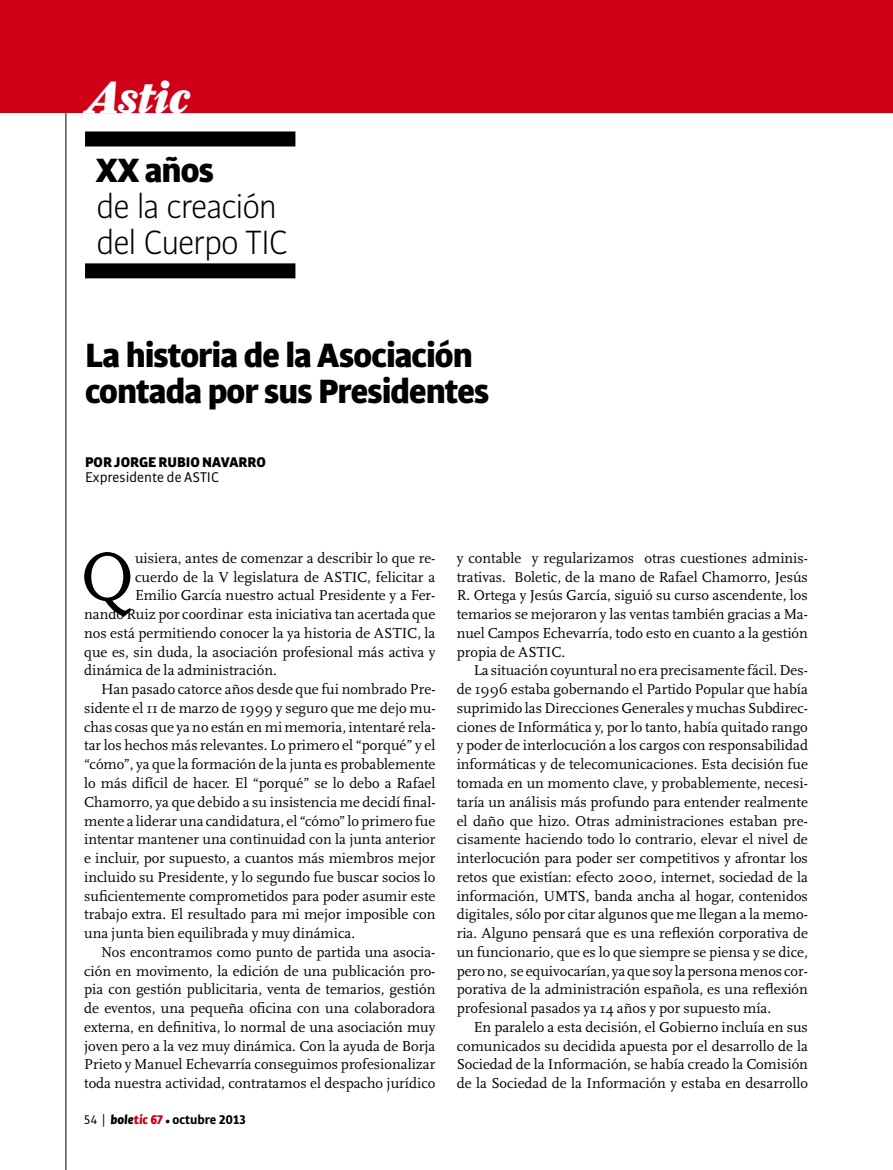
<style>
.page{position:relative;width:893px;height:1170px;background:#fff}
.page>*{position:absolute;margin:0;border:0;box-sizing:border-box;transform-origin:0 0}
.t1{font:71.85px "Scala";color:#000}
.t2{font:italic 900 45px "Farnham Display";color:#fff}
.t3{font:900 36px/36px "Bulo";letter-spacing:-.025em;color:#000}
.t4{font:300 36px/36px "Bulo";letter-spacing:-.04em;color:#000}
.t5{font:15px/18.8px "Scala";color:#000;text-align:justify}
.t6{font:900 15px "Bulo";color:#000}
.t7{font:15px "Bulo";color:#000}
.t8{font:700 13.5px "Bulo";color:#000}
.s1{font-weight:400}
.s2{font-family:"Benton Gothic";font-weight:400}
.s3{font-weight:900;font-style:italic}
.s4{font-weight:900;font-style:italic;color:#d10019}
</style>
<div class="page">
<hr style="left:84px;top:112px;width:809px;height:1px;background:#000">
<hr style="left:66px;top:0;width:1px;height:1169px;background:#000">
<div style="left:0;top:0;width:893px;height:112px;background:#d10019"></div>
<div style="left:85px;top:263px;width:210px;height:15px;background:#000"></div>
<div style="left:85px;top:131px;width:210px;height:15px;background:#000"></div>
<h2 class="t2" style="left:85px;top:70px;width:107px">Astic</h2>
<h3 class="t3" style="left:97px;top:151px;width:119px">XX años</h3>
<h3 class="t4" style="left:97px;top:187px;width:193px">de la creación del Cuerpo TIC</h3>
<h3 class="t3" style="left:85px;top:336px;width:406px">La historia de la Asociación contada por sus Presidentes</h3>
<p class="t6" style="left:85px;top:451px;width:182px">POR JORGE RUBIO NAVARRO</p>
<p class="t7" style="left:85px;top:467px;width:135px">Expresidente de ASTIC</p>
<h1 class="t1" style="left:81px;top:537px;width:56px">Q</h1>
<p class="t5" style="left:135px;top:549px;width:302px">uisiera, antes de comenzar a describir lo que re-</p>
<p class="t5" style="left:135px;top:567px;width:302px">cuerdo de la V legislatura de ASTIC, felicitar a</p>
<p class="t5" style="left:135px;top:586px;width:302px">Emilio García nuestro actual Presidente y a Fer-</p>
<p class="t5" style="left:84px;top:605px;width:353px">nando Ruiz por coordinar esta iniciativa tan acertada que</p>
<p class="t5" style="left:84px;top:624px;width:353px">nos está permitiendo conocer la ya historia de ASTIC, la</p>
<p class="t5" style="left:84px;top:642px;width:353px">que es, sin duda, la asociación profesional más activa y</p>
<p class="t5" style="left:84px;top:661px;width:194px">dinámica de la administración.</p>
<p class="t5" style="left:101px;top:680px;width:336px">Han pasado catorce años desde que fui nombrado Pre-</p>
<p class="t5" style="left:84px;top:699px;width:353px">sidente el 11 de marzo de 1999 y seguro que me dejo mu-</p>
<p class="t5" style="left:84px;top:717px;width:353px">chas cosas que ya no están en mi memoria, intentaré rela-</p>
<p class="t5" style="left:84px;top:736px;width:353px">tar los hechos más relevantes. Lo primero el “porqué” y el</p>
<p class="t5" style="left:84px;top:755px;width:353px">“cómo”, ya que la formación de la junta es probablemente</p>
<p class="t5" style="left:84px;top:774px;width:353px">lo más difícil de hacer. El “porqué” se lo debo a Rafael</p>
<p class="t5" style="left:84px;top:792px;width:353px">Chamorro, ya que debido a su insistencia me decidí final-</p>
<p class="t5" style="left:84px;top:811px;width:353px">mente a liderar una candidatura, el “cómo” lo primero fue</p>
<p class="t5" style="left:84px;top:830px;width:353px">intentar mantener una continuidad con la junta anterior</p>
<p class="t5" style="left:84px;top:849px;width:353px">e incluir, por supuesto, a cuantos más miembros mejor</p>
<p class="t5" style="left:84px;top:867px;width:353px">incluido su Presidente, y lo segundo fue buscar socios lo</p>
<p class="t5" style="left:84px;top:886px;width:353px">suficientemente comprometidos para poder asumir este</p>
<p class="t5" style="left:84px;top:905px;width:353px">trabajo extra. El resultado para mi mejor imposible con</p>
<p class="t5" style="left:84px;top:924px;width:272px">una junta bien equilibrada y muy dinámica.</p>
<p class="t5" style="left:101px;top:942px;width:336px">Nos encontramos como punto de partida una asocia-</p>
<p class="t5" style="left:84px;top:961px;width:353px">ción en movimento, la edición de una publicación pro-</p>
<p class="t5" style="left:84px;top:980px;width:353px">pia con gestión publicitaria, venta de temarios, gestión</p>
<p class="t5" style="left:84px;top:999px;width:353px">de eventos, una pequeña oficina con una colaboradora</p>
<p class="t5" style="left:84px;top:1017px;width:353px">externa, en definitiva, lo normal de una asociación muy</p>
<p class="t5" style="left:84px;top:1036px;width:353px">joven pero a la vez muy dinámica. Con la ayuda de Borja</p>
<p class="t5" style="left:84px;top:1055px;width:353px">Prieto y Manuel Echevarría conseguimos profesionalizar</p>
<p class="t5" style="left:84px;top:1074px;width:353px">toda nuestra actividad, contratamos el despacho jurídico</p>
<p class="t8" style="left:84px;top:1111px;width:163px"><span class="s1">54</span> <span class="s2">|</span> <span class="s3">bole</span><span class="s4">tic 67</span> <span class="s3">•</span> octubre 2013</p>
<p class="t5" style="left:457px;top:549px;width:353px">y contable y regularizamos otras cuestiones adminis&shy;trativas. Boletic, de la mano de Rafael Chamorro, Jesús R. Ortega y Jesús García, siguió su curso ascendente, los temarios se mejoraron y las ventas también gracias a Ma&shy;nuel Campos Echevarría, todo esto en cuanto a la gestión propia de ASTIC.</p>
<p class="t5" style="left:457px;top:661px;width:353px;text-indent:17px">La situación coyuntural no era precisamente fácil. Des&shy;de 1996 estaba gobernando el Partido Popular que había suprimido las Direcciones Generales y muchas Subdirec&shy;ciones de Informática y, por lo tanto, había quitado rango y poder de interlocución a los cargos con responsabilidad informáticas y de telecomunicaciones. Esta decisión fue tomada en un momento clave, y probablemente, necesi&shy;taría un análisis más profundo para entender realmente el daño que hizo. Otras administraciones estaban pre&shy;cisamente haciendo todo lo contrario, elevar el nivel de interlocución para poder ser competitivos y afrontar los retos que existían: efecto 2000, internet, sociedad de la información, UMTS, banda ancha al hogar, contenidos digitales, sólo por citar algunos que me llegan a la memo&shy;ria. Alguno pensará que es una reflexión corporativa de un funcionario, que es lo que siempre se piensa y se dice, pero no, se equivocarían, ya que soy la persona menos cor&shy;porativa de la administración española, es una reflexión profesional pasados ya 14 años y por supuesto mía.</p>
<p class="t5" style="left:457px;top:1017px;width:353px;text-indent:17px">En paralelo a esta decisión, el Gobierno incluía en sus comunicados su decidida apuesta por el desarrollo de la Sociedad de la Información, se había creado la Comisión de la Sociedad de la Información y estaba en desarrollo</p>
</div>
